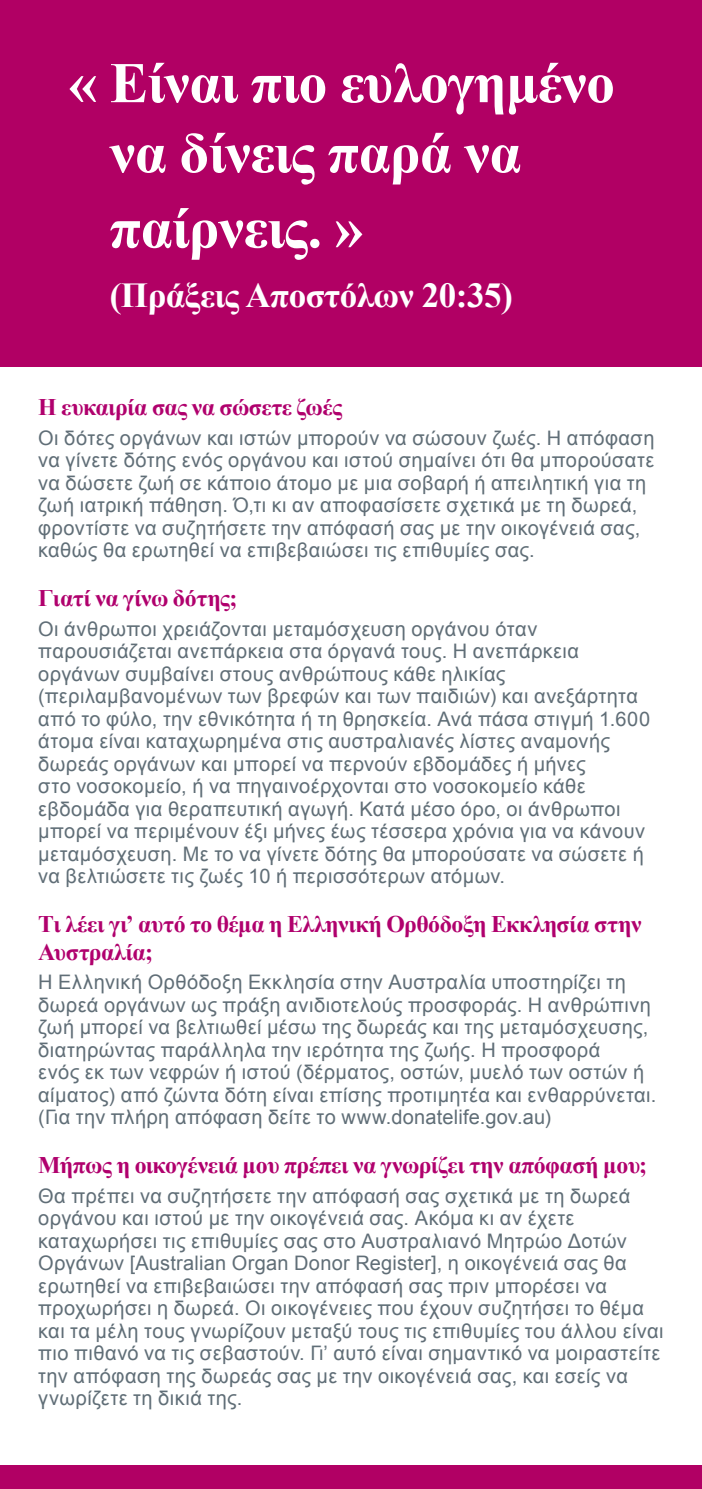
<style>
.page{position:relative;width:702px;height:1489px;background:#fff}
.page>*{position:absolute;margin:0;border:0;box-sizing:border-box;transform-origin:0 0}
.t1{font:700 57.5px/70px "Times New Roman";letter-spacing:-.015em;color:#fff}
.t2{font:700 35px "Times New Roman";letter-spacing:-.015em;color:#fff}
.t3{font:700 23.75px/27.5px "Times New Roman";letter-spacing:-.02em;color:#b0006d}
.t4{font:20px/22.5px "Arial";letter-spacing:.02em;color:#606e77}
</style>
<div class="page">
<div style="left:0;top:1465px;width:702px;height:23px;background:#b10064"></div>
<div style="left:0;top:0;width:702px;height:366px;background:#b10064"></div>
<h1 class="t1" style="left:110px;top:46px;width:506px;text-indent:-41px">« Είναι πιο ευλογημένο να δίνεις παρά να</h1>
<h1 class="t1" style="left:110px;top:192px;width:255px">παίρνεις. »</h1>
<h2 class="t2" style="left:110px;top:271px;width:404px">(Πράξεις Αποστόλων 20:35)</h2>
<p class="t3" style="left:38px;top:393px;width:305px">Η ευκαιρία σας να σώσετε ζωές</p>
<p class="t4" style="left:38px;top:427px;width:617px">Οι δότες οργάνων και ιστών μπορούν να σώσουν ζωές. Η απόφαση να γίνετε δότης ενός οργάνου και ιστού σημαίνει ότι θα μπορούσατε να δώσετε ζωή σε κάποιο άτομο με μια σοβαρή ή απειλητική για τη ζωή ιατρική πάθηση. Ό,τι κι αν αποφασίσετε σχετικά με τη δωρεά, φροντίστε να συζητήσετε την απόφασή σας με την οικογένειά σας, καθώς θα ερωτηθεί να επιβεβαιώσει τις επιθυμίες σας.</p>
<p class="t3" style="left:38px;top:584px;width:201px">Γιατί να γίνω δότης;</p>
<p class="t4" style="left:38px;top:617px;width:613px">Οι άνθρωποι χρειάζονται μεταμόσχευση οργάνου όταν παρουσιάζεται ανεπάρκεια στα όργανά τους. Η ανεπάρκεια οργάνων συμβαίνει στους ανθρώπους κάθε ηλικίας (περιλαμβανομένων των βρεφών και των παιδιών) και ανεξάρτητα από το φύλο, την εθνικότητα ή τη θρησκεία. Ανά πάσα στιγμή 1.600 άτομα είναι καταχωρημένα στις αυστραλιανές λίστες αναμονής δωρεάς οργάνων και μπορεί να περνούν εβδομάδες ή μήνες<br>στο νοσοκομείο, ή να πηγαινοέρχονται στο νοσοκομείο κάθε εβδομάδα για θεραπευτική αγωγή. Κατά μέσο όρο, οι άνθρωποι μπορεί να περιμένουν έξι μήνες έως τέσσερα χρόνια για να κάνουν μεταμόσχευση. Με το να γίνετε δότης θα μπορούσατε να σώσετε ή να βελτιώσετε τις ζωές 10 ή περισσότερων ατόμων.</p>
<p class="t3" style="left:38px;top:909px;width:605px">Τι λέει γι’ αυτό το θέμα η Ελληνική Ορθόδοξη Εκκλησία στην<br>Αυστραλία;</p>
<p class="t4" style="left:38px;top:971px;width:619px">Η Ελληνική Ορθόδοξη Εκκλησία στην Αυστραλία υποστηρίζει τη δωρεά οργάνων ως πράξη ανιδιοτελούς προσφοράς. Η ανθρώπινη ζωή μπορεί να βελτιωθεί μέσω της δωρεάς και της μεταμόσχευσης, διατηρώντας παράλληλα την ιερότητα της ζωής. Η προσφορά<br>ενός εκ των νεφρών ή ιστού (δέρματος, οστών, μυελό των οστών ή αίματος) από ζώντα δότη είναι επίσης προτιμητέα και ενθαρρύνεται. (Για την πλήρη απόφαση δείτε το www.donatelife.gov.au)</p>
<p class="t3" style="left:38px;top:1150px;width:610px">Μήπως η οικογένειά μου πρέπει να γνωρίζει την απόφασή μου;</p>
<p class="t4" style="left:38px;top:1184px;width:627px">Θα πρέπει να συζητήσετε την απόφασή σας σχετικά με τη δωρεά οργάνου και ιστού με την οικογένειά σας. Ακόμα κι αν έχετε καταχωρήσει τις επιθυμίες σας στο Αυστραλιανό Μητρώο Δοτών Οργάνων [Australian Organ Donor Register], η οικογένειά σας θα ερωτηθεί να επιβεβαιώσει την απόφασή σας πριν μπορέσει να προχωρήσει η δωρεά. Οι οικογένειες που έχουν συζητήσει το θέμα και τα μέλη τους γνωρίζουν μεταξύ τους τις επιθυμίες του άλλου είναι πιο πιθανό να τις σεβαστούν. Γι’ αυτό είναι σημαντικό να μοιραστείτε την απόφαση της δωρεάς σας με την οικογένειά σας, και εσείς να γνωρίζετε τη δικιά της.</p>
</div>
